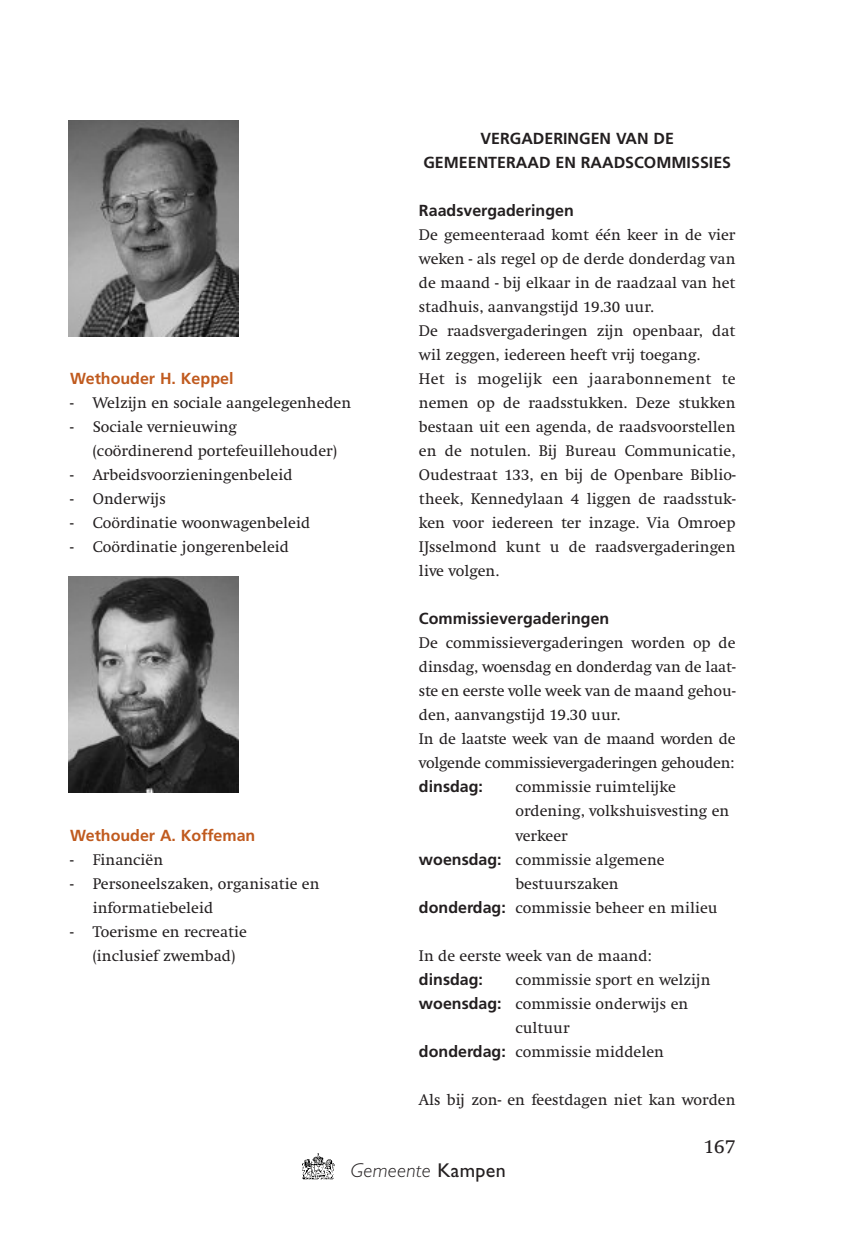
<style>
.page{position:relative;width:851px;height:1248px;background:#fff}
.page>*{position:absolute;margin:0;border:0;box-sizing:border-box;transform-origin:0 0}
.t1{font:italic 300 20px "Gill Sans";letter-spacing:.015em;color:#231f20}
.t2{font:20px "Swift";color:#231f20}
.t3{font:16px/24px "Swift";color:#231f20}
.t4{font:700 16px/24px "Frutiger";color:#231f20;text-align:center}
.t5{font:700 16px "Frutiger";color:#c05a1e}
.s1{font-family:"Frutiger";font-weight:700}
.s2{font-weight:400;font-style:normal}
</style>
<div class="page">
<img style="left:302px;top:1153px;width:33px;height:27px">
<img style="left:68px;top:120px;width:170px;height:216px">
<img style="left:68px;top:576px;width:170px;height:216px">
<p class="t5" style="left:70px;top:372px;width:165px">Wethouder H. Keppel</p>
<p class="t3" style="left:70px;top:390px;width:282px">- Welzijn en sociale aangelegenheden</p>
<p class="t3" style="left:93px;top:414px;width:246px;text-indent:-23px">- Sociale vernieuwing (coördinerend portefeuillehouder)</p>
<p class="t3" style="left:70px;top:462px;width:224px">- Arbeidsvoorzieningenbeleid</p>
<p class="t3" style="left:70px;top:486px;width:97px">- Onderwijs</p>
<p class="t3" style="left:70px;top:510px;width:242px">- Coördinatie woonwagenbeleid</p>
<p class="t3" style="left:70px;top:534px;width:220px">- Coördinatie jongerenbeleid</p>
<p class="t5" style="left:70px;top:828px;width:187px">Wethouder A. Koffeman</p>
<p class="t3" style="left:70px;top:846px;width:95px">- Financiën</p>
<p class="t3" style="left:93px;top:870px;width:228px;text-indent:-23px">- Personeelszaken, organisatie en informatiebeleid</p>
<p class="t3" style="left:93px;top:918px;width:156px;text-indent:-23px">- Toerisme en recreatie (inclusief zwembad)</p>
<p class="t4" style="left:423px;top:128px;width:309px">VERGADERINGEN VAN DE<br>GEMEENTERAAD EN RAADSCOMMISSIES</p>
<p class="t4" style="left:419px;top:200px;width:156px">Raadsvergaderingen</p>
<p class="t3" style="left:419px;top:222px;width:318px">De gemeenteraad komt één keer in de vier weken - als regel op de derde donderdag van de maand - bij elkaar in de raadzaal van het stadhuis, aanvangstijd 19.30 uur.<br>De raadsvergaderingen zijn openbaar, dat wil zeggen, iedereen heeft vrij toegang.<br>Het is mogelijk een jaarabonnement te nemen op de raadsstukken. Deze stukken bestaan uit een agenda, de raadsvoorstellen en de notulen. Bij Bureau Communicatie, Oudestraat 133, en bij de Openbare Biblio&shy;theek, Kennedylaan 4 liggen de raadsstuk&shy;ken voor iedereen ter inzage. Via Omroep IJsselmond kunt u de raadsvergaderingen live volgen.</p>
<p class="t4" style="left:419px;top:608px;width:192px">Commissievergaderingen</p>
<p class="t3" style="left:419px;top:630px;width:318px">De commissievergaderingen worden op de dinsdag, woensdag en donderdag van de laat&shy;ste en eerste volle week van de maand gehou&shy;den, aanvangstijd 19.30 uur.<br>In de laatste week van de maand worden de volgende commissievergaderingen gehouden:</p>
<p class="t4" style="left:419px;top:776px;width:65px">dinsdag:</p>
<p class="t3" style="left:515px;top:774px;width:162px">commissie ruimtelijke</p>
<p class="t3" style="left:515px;top:798px;width:215px">ordening, volkshuisvesting en</p>
<p class="t3" style="left:515px;top:822px;width:54px">verkeer</p>
<p class="t3" style="left:419px;top:846px;width:247px"><span class="s1">woensdag:</span> commissie algemene</p>
<p class="t3" style="left:515px;top:870px;width:105px">bestuurszaken</p>
<p class="t3" style="left:419px;top:894px;width:300px"><span class="s1">donderdag:</span> commissie beheer en milieu</p>
<p class="t3" style="left:419px;top:942px;width:234px">In de eerste week van de maand:</p>
<p class="t4" style="left:419px;top:968px;width:65px">dinsdag:</p>
<p class="t3" style="left:515px;top:966px;width:196px">commissie sport en welzijn</p>
<p class="t3" style="left:419px;top:990px;width:271px"><span class="s1">woensdag:</span> commissie onderwijs en</p>
<p class="t3" style="left:515px;top:1014px;width:56px">cultuur</p>
<p class="t3" style="left:419px;top:1038px;width:246px"><span class="s1">donderdag:</span> commissie middelen</p>
<p class="t3" style="left:419px;top:1086px;width:318px">Als bij zon- en feestdagen niet kan worden</p>
<p class="t2" style="left:703px;top:1133px;width:33px">167</p>
<p class="t1" style="left:351px;top:1162px;width:156px">Gemeente <span class="s2">Kampen</span></p>
</div>
